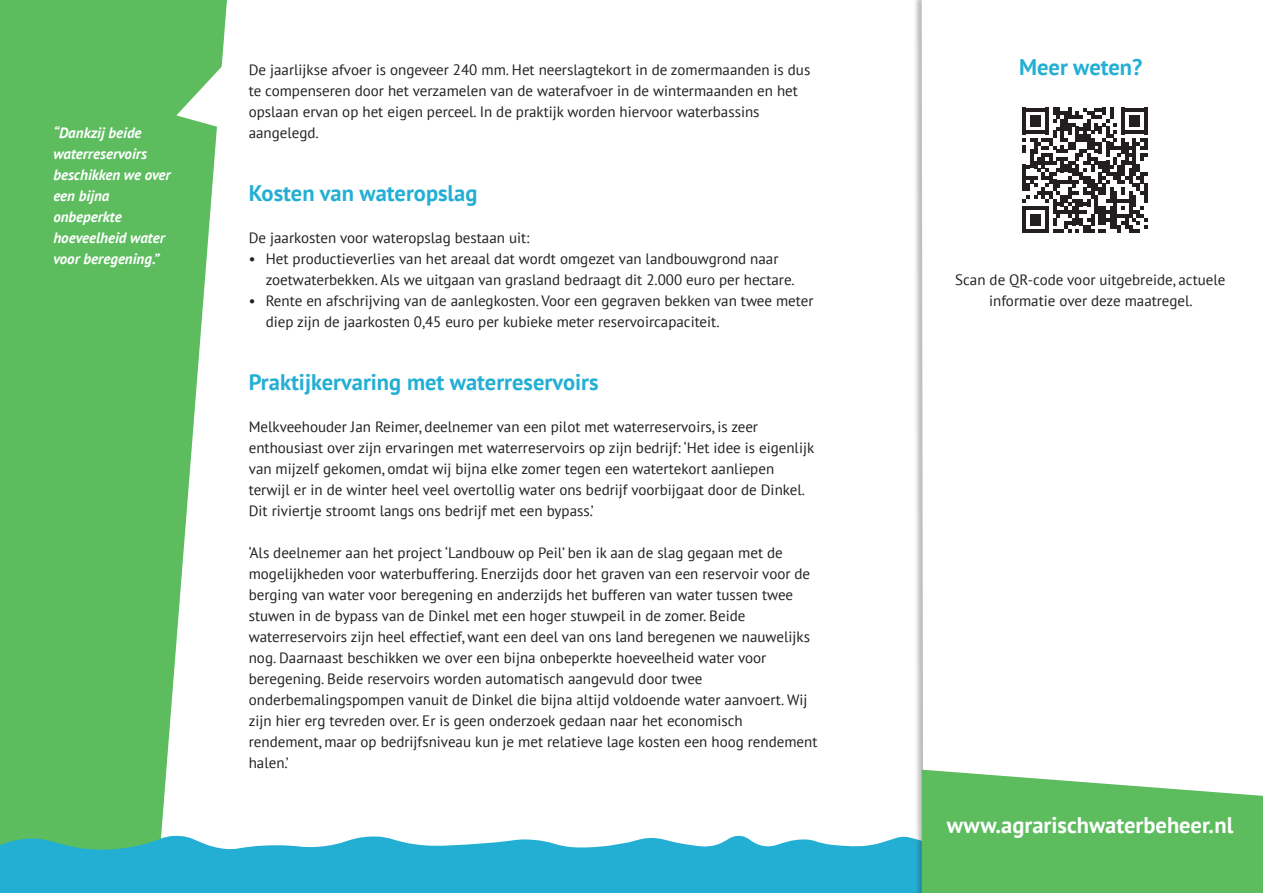
<style>
.page{position:relative;width:1263px;height:893px;background:#fff}
.page>*{position:absolute;margin:0;border:0;box-sizing:border-box;transform-origin:0 0}
.t1{font:700 22.5px "PT Sans";color:#23afd4}
.t2{font:700 22.5px "PT Sans";color:#fff}
.t3{font:15px/21px "PT Sans";color:#231f20}
.t4{font:italic 700 15px/21px "PT Sans";color:#fff}
</style>
<div class="page">
<svg style="left:0;top:0;width:227px;height:835px;background:#73c575"></svg>
<svg style="left:0;top:835px;width:913px;height:58px;background:#3db8d5"></svg>
<div style="left:913px;top:0;width:350px;height:893px;background:#231f20;opacity:.3"></div>
<svg style="left:922px;top:0;width:341px;height:770px"></svg>
<svg style="left:922px;top:770px;width:341px;height:123px;background:#6cc26e"></svg>
<svg style="left:1022px;top:108px;width:125px;height:125px"></svg>
<svg style="left:176px;top:66px;width:51px;height:65px"></svg>
<p class="t4" style="left:53px;top:122px;width:119px">“Dankzij beide waterreservoirs beschikken we over een bijna onbeperkte hoeveelheid water voor beregening.”</p>
<p class="t3" style="left:249px;top:59px;width:563px">De jaarlijkse afvoer is ongeveer 240 mm. Het neerslagtekort in de zomermaanden is dus te compenseren door het verzamelen van de waterafvoer in de wintermaanden en het opslaan ervan op het eigen perceel. In de praktijk worden hiervoor waterbassins aangelegd.</p>
<h1 class="t1" style="left:249px;top:178px;width:230px">Kosten van wateropslag</h1>
<p class="t3" style="left:249px;top:227px;width:282px">De jaarkosten voor wateropslag bestaan uit:</p>
<p class="t3" style="left:266px;top:248px;width:530px;text-indent:-17px">• Het productieverlies van het areaal dat wordt omgezet van landbouwgrond naar zoetwaterbekken. Als we uitgaan van grasland bedraagt dit 2.000 euro per hectare.</p>
<p class="t3" style="left:266px;top:290px;width:549px;text-indent:-17px">• Rente en afschrijving van de aanlegkosten. Voor een gegraven bekken van twee meter diep zijn de jaarkosten 0,45 euro per kubieke meter reservoircapaciteit.</p>
<h1 class="t1" style="left:249px;top:367px;width:351px">Praktijkervaring met waterreservoirs</h1>
<p class="t3" style="left:249px;top:416px;width:567px">Melkveehouder Jan Reimer, deelnemer van een pilot met waterreservoirs, is zeer enthousiast over zijn ervaringen met waterreservoirs op zijn bedrijf: ‘Het idee is eigenlijk van mijzelf gekomen, omdat wij bijna elke zomer tegen een watertekort aanliepen terwijl er in de winter heel veel overtollig water ons bedrijf voorbijgaat door de Dinkel.<br>Dit riviertje stroomt langs ons bedrijf met een bypass.’</p>
<p class="t3" style="left:249px;top:542px;width:570px">‘Als deelnemer aan het project ‘Landbouw op Peil’ ben ik aan de slag gegaan met de mogelijkheden voor waterbuffering. Enerzijds door het graven van een reservoir voor de berging van water voor beregening en anderzijds het bufferen van water tussen twee stuwen in de bypass van de Dinkel met een hoger stuwpeil in de zomer. Beide waterreservoirs zijn heel effectief, want een deel van ons land beregenen we nauwelijks nog. Daarnaast beschikken we over een bijna onbeperkte hoeveelheid water voor beregening. Beide reservoirs worden automatisch aangevuld door twee onderbemalingspompen vanuit de Dinkel die bijna altijd voldoende water aanvoert. Wij zijn hier erg tevreden over. Er is geen onderzoek gedaan naar het economisch rendement, maar op bedrijfsniveau kun je met relatieve lage kosten een hoog rendement halen.’</p>
<h1 class="t1" style="left:1019px;top:52px;width:125px">Meer weten?</h1>
<p class="t3" style="left:955px;top:269px;width:272px;text-align:center">Scan de QR-code voor uitgebreide, actuele informatie over deze maatregel.</p>
<h1 class="t2" style="left:947px;top:810px;width:288px">www.agrarischwaterbeheer.nl</h1>
</div>
